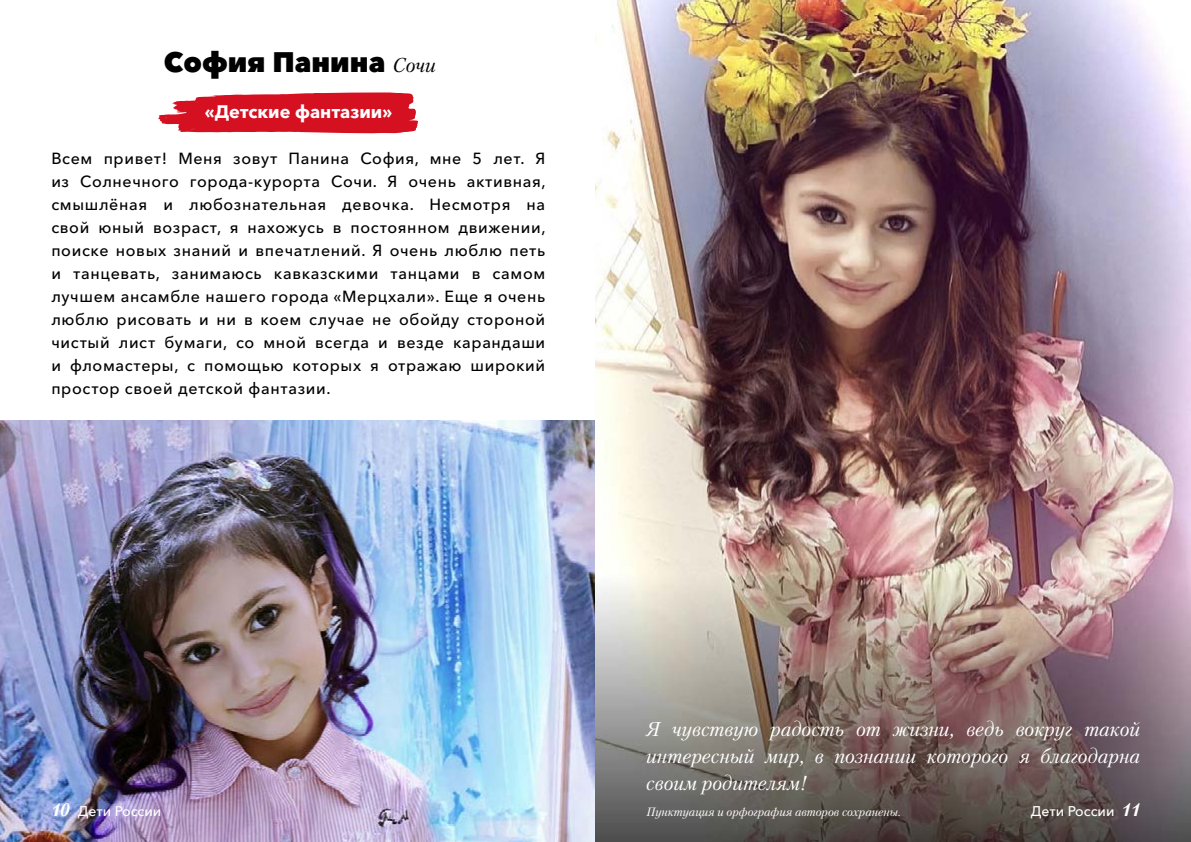
<style>
.page{position:relative;width:1191px;height:842px;background:#fff}
.page>*{position:absolute;margin:0;border:0;box-sizing:border-box;transform-origin:0 0}
.t1{font:800 28px "Avenir Next Cyr";color:#000}
.t2{font:italic 20px/27px "Petersburg C";color:#fff;text-align:justify}
.t3{font:700 18px "Avenir Next Cyr";color:#fff}
.t4{font:500 16px/23px "Avenir Next Cyr";letter-spacing:.04em;color:#000;text-align:justify}
.t5{font:500 14px "Avenir Next Cyr";color:#fff}
.t6{font:italic 12px "Petersburg C";color:#fff}
.s1{font-family:"Petersburg C";font-weight:400;font-style:italic;font-size:20px}
.s2{font-family:"Petersburg C";font-weight:700;font-style:italic;font-size:18px}
</style>
<div class="page">
<svg style="left:158px;top:92px;width:260px;height:42px;background:#db3745"></svg>
<img style="left:0;top:420px;width:595px;height:422px">
<img style="left:595px;top:0;width:596px;height:842px">
<h1 class="t1" style="left:164px;top:45px;width:273px">София Панина <span class="s1">Сочи</span></h1>
<p class="t3" style="left:205px;top:101px;width:189px">«Детские фантазии»</p>
<p class="t4" style="left:51px;top:147px;width:496px">Всем привет! Меня зовут Панина София, мне 5 лет. Я из Солнечного города-курорта Сочи. Я очень активная, смышлёная и любознательная девочка. Несмотря на свой юный возраст, я нахожусь в постоянном движении, поиске новых знаний и впечатлений. Я очень люблю петь и танцевать, занимаюсь кавказскими танцами в самом лучшем ансамбле нашего города «Мерцхали». Еще я очень люблю рисовать и ни в коем случае не обойду стороной чистый лист бумаги, со мной всегда и везде карандаши и фломастеры, с помощью которых я отражаю широкий простор своей детской фантазии.</p>
<p class="t2" style="left:646px;top:715px;width:495px">Я чувствую радость от жизни, ведь вокруг такой интересный мир, в познании которого я благодарна своим родителям!</p>
<p class="t5" style="left:51px;top:803px;width:112px"><span class="s2">10</span> Дети России</p>
<p class="t6" style="left:646px;top:805px;width:256px">Пунктуация и орфография авторов сохранены.</p>
<p class="t5" style="left:1030px;top:803px;width:111px">Дети России <span class="s2">11</span></p>
</div>
